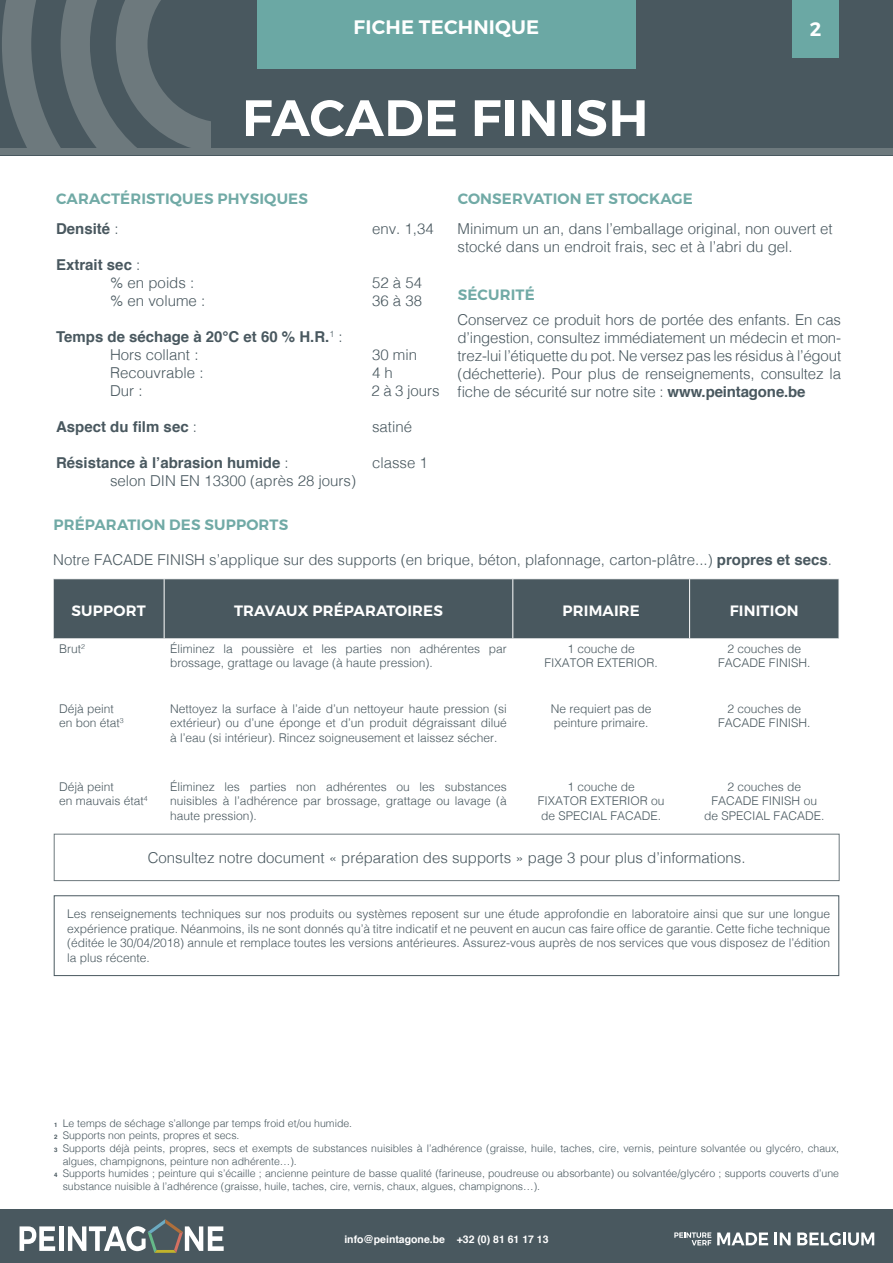
<style>
.page{position:relative;width:893px;height:1263px;background:#fff}
.page>*{position:absolute;margin:0;border:0;box-sizing:border-box;transform-origin:0 0}
.Titre_produit{font:600 51px "Montserrat";letter-spacing:.01em;color:#fff}
.Titre_Pages{font:600 19.5px "Montserrat";letter-spacing:.01em;color:#fff}
.Sous_titre-Jaune{font:600 19.5px "Montserrat";color:#fff}
.texte{font:300 15px/18px "Helvetica";color:#49585f;text-align:justify}
.texte-2{font:700 15px "Helvetica";color:#49585f}
.Sous-titre-vert{font:600 15px "Montserrat";letter-spacing:.01em;color:#71aaa6}
.titre_tableau{font:600 15px "Montserrat";letter-spacing:.01em;color:#fff}
.texte_tableau{font:300 12px/14.4px "Helvetica";color:#49585f;text-align:justify}
.t1{font:300 10.5px/12.6px "Helvetica";color:#49585f}
.t2{font:700 10.5px "Helvetica";color:#fff}
.s1{font-weight:300}
.s2{font-weight:700}
.s3{font-weight:700;font-size:6.15px}
</style>
<div class="page">
<div style="left:0;top:1210px;width:893px;height:53px;background:#49585f"></div>
<svg style="left:20px;top:1226px;width:35px;height:25px"></svg>
<hr style="left:59px;top:1226px;width:4px;height:25px;background:#fff">
<svg style="left:68px;top:1219px;width:156px;height:34px"></svg>
<svg style="left:717px;top:1232px;width:51px;height:13px"></svg>
<svg style="left:774px;top:1232px;width:17px;height:13px"></svg>
<svg style="left:797px;top:1232px;width:77px;height:13px"></svg>
<svg style="left:674px;top:1232px;width:37px;height:13px"></svg>
<div style="left:0;top:0;width:893px;height:155px;background:#49585f"></div>
<div style="left:0;top:149px;width:893px;height:6px;background:#6d797d"></div>
<svg style="left:2px;top:0;width:209px;height:149px"></svg>
<div style="left:792px;top:0;width:47px;height:57px;background:#6ba8a4"></div>
<div style="left:54px;top:579px;width:785px;height:59px;background:#49585f"></div>
<hr style="left:689px;top:579px;width:1px;height:59px;background:#fff">
<hr style="left:164px;top:579px;width:1px;height:59px;background:#fff">
<hr style="left:512px;top:579px;width:1px;height:59px;background:#fff">
<div style="left:54px;top:834px;width:785px;height:47px;border:1px solid #6d797d"></div>
<div style="left:54px;top:895px;width:785px;height:81px;border:1px solid #49585f"></div>
<div style="left:257px;top:0;width:378px;height:69px;background:#6ba8a4"></div>
<p class="Titre_Pages" style="left:354px;top:15px;width:187px">FICHE TECHNIQUE</p>
<p class="Titre_produit" style="left:242px;top:86px;width:408px">FACADE FINISH</p>
<p class="Sous_titre-Jaune" style="left:810px;top:17px;width:13px">2</p>
<p class="Sous-titre-vert" style="left:56px;top:189px;width:253px">CARACTÉRISTIQUES PHYSIQUES</p>
<p class="texte-2" style="left:56px;top:217px;width:64px">Densité <span class="s1">:</span></p>
<p class="texte" style="left:372px;top:219px;width:63px">env. 1,34</p>
<p class="texte-2" style="left:56px;top:253px;width:86px">Extrait sec <span class="s1">:</span></p>
<p class="texte" style="left:110px;top:273px;width:86px">% en poids :</p>
<p class="texte" style="left:372px;top:273px;width:52px">52 à 54</p>
<p class="texte" style="left:110px;top:291px;width:97px">% en volume :</p>
<p class="texte" style="left:372px;top:291px;width:52px">36 à 38</p>
<p class="texte-2" style="left:56px;top:325px;width:288px">Temps de séchage à 20°C et 60 % H.R.<sup>1</sup> <span class="s1">:</span></p>
<p class="texte" style="left:110px;top:345px;width:90px">Hors collant :</p>
<p class="texte" style="left:372px;top:345px;width:47px">30 min</p>
<p class="texte" style="left:110px;top:363px;width:95px">Recouvrable :</p>
<p class="texte" style="left:372px;top:363px;width:22px">4 h</p>
<p class="texte" style="left:110px;top:381px;width:34px">Dur :</p>
<p class="texte" style="left:372px;top:381px;width:70px">2 à 3 jours</p>
<p class="texte-2" style="left:56px;top:415px;width:142px">Aspect du film sec <span class="s1">:</span></p>
<p class="texte" style="left:372px;top:417px;width:42px">satiné</p>
<p class="texte-2" style="left:56px;top:451px;width:234px">Résistance à l’abrasion humide <span class="s1">:</span></p>
<p class="texte" style="left:372px;top:453px;width:57px">classe 1</p>
<p class="texte" style="left:110px;top:471px;width:247px">selon DIN EN 13300 (après 28 jours)</p>
<p class="Sous-titre-vert" style="left:458px;top:189px;width:237px">CONSERVATION ET STOCKAGE</p>
<p class="texte" style="left:458px;top:218px;width:377px">Minimum un an, dans l’emballage original, non ouvert et</p>
<p class="texte" style="left:458px;top:236px;width:337px">stocké dans un endroit frais, sec et à l’abri du gel.</p>
<p class="Sous-titre-vert" style="left:458px;top:285px;width:79px">SÉCURITÉ</p>
<p class="texte" style="left:458px;top:310px;width:385px">Conservez ce produit hors de portée des enfants. En cas d’ingestion, consultez immédiatement un médecin et mon&shy;trez-lui l’étiquette du pot. Ne versez pas les résidus à l’égout (déchetterie). Pour plus de renseignements, consultez la fiche de sécurité sur notre site : <span class="s2">www.peintagone.be</span></p>
<p class="Sous-titre-vert" style="left:53px;top:515px;width:236px">PRÉPARATION DES SUPPORTS</p>
<p class="texte" style="left:53px;top:550px;width:780px">Notre FACADE FINISH s’applique sur des supports (en brique, béton, plafonnage, carton-plâtre...) <span class="s2">propres et secs</span>.</p>
<p class="titre_tableau" style="left:72px;top:601px;width:76px">SUPPORT</p>
<p class="titre_tableau" style="left:234px;top:601px;width:210px">TRAVAUX PRÉPARATOIRES</p>
<p class="titre_tableau" style="left:562px;top:601px;width:79px">PRIMAIRE</p>
<p class="titre_tableau" style="left:730px;top:601px;width:70px">FINITION</p>
<p class="texte_tableau" style="left:59px;top:641px;width:27px">Brut<sup>2</sup></p>
<p class="texte_tableau" style="left:170px;top:641px;width:338px">Éliminez la poussière et les parties non adhérentes par brossage, grattage ou lavage (à haute pression).</p>
<p class="texte_tableau" style="left:567px;top:641px;width:69px">1 couche de</p>
<p class="texte_tableau" style="left:728px;top:641px;width:75px">2 couches de</p>
<p class="texte_tableau" style="left:718px;top:655px;width:94px">FACADE FINISH.</p>
<p class="texte_tableau" style="left:544px;top:655px;width:115px">FIXATOR EXTERIOR.</p>
<p class="texte_tableau" style="left:59px;top:700px;width:56px">Déjà peint</p>
<p class="texte_tableau" style="left:59px;top:715px;width:66px">en bon état<sup>3</sup></p>
<p class="texte_tableau" style="left:59px;top:779px;width:56px">Déjà peint</p>
<p class="texte_tableau" style="left:59px;top:793px;width:90px">en mauvais état<sup>4</sup></p>
<p class="texte_tableau" style="left:170px;top:700px;width:338px">Nettoyez la surface à l’aide d’un nettoyeur haute pression (si extérieur) ou d’une éponge et d’un produit dégraissant dilué à l’eau (si intérieur). Rincez soigneusement et laissez sécher.</p>
<p class="texte_tableau" style="left:551px;top:700px;width:102px">Ne requiert pas de</p>
<p class="texte_tableau" style="left:554px;top:715px;width:96px">peinture primaire.</p>
<p class="texte_tableau" style="left:170px;top:779px;width:338px">Éliminez les parties non adhérentes ou les substances nuisibles à l’adhérence par brossage, grattage ou lavage (à haute pression).</p>
<p class="texte_tableau" style="left:567px;top:779px;width:69px">1 couche de</p>
<p class="texte_tableau" style="left:538px;top:793px;width:128px">FIXATOR EXTERIOR ou</p>
<p class="texte_tableau" style="left:541px;top:807px;width:122px">de SPECIAL FACADE.</p>
<p class="texte_tableau" style="left:728px;top:700px;width:75px">2 couches de</p>
<p class="texte_tableau" style="left:718px;top:715px;width:94px">FACADE FINISH.</p>
<p class="texte_tableau" style="left:728px;top:779px;width:75px">2 couches de</p>
<p class="texte_tableau" style="left:712px;top:793px;width:107px">FACADE FINISH ou</p>
<p class="texte_tableau" style="left:704px;top:807px;width:122px">de SPECIAL FACADE.</p>
<p class="texte" style="left:148px;top:848px;width:599px">Consultez notre document « préparation des supports » page 3 pour plus d’informations.</p>
<p class="texte_tableau" style="left:67px;top:906px;width:764px">Les renseignements techniques sur nos produits ou systèmes reposent sur une étude approfondie en laboratoire ainsi que sur une longue expérience pratique. Néanmoins, ils ne sont donnés qu’à titre indicatif et ne peuvent en aucun cas faire office de garantie. Cette fiche technique (éditée le 30/04/2018) annule et remplace toutes les versions antérieures. Assurez-vous auprès de nos services que vous disposez de l’édition la plus récente.</p>
<p class="t1" style="left:54px;top:1116px;width:299px"><span class="s3">1</span> Le temps de séchage s’allonge par temps froid et/ou humide.</p>
<p class="t1" style="left:54px;top:1129px;width:187px"><span class="s3">2</span> Supports non peints, propres et secs.</p>
<p class="t1" style="left:63px;top:1141px;width:778px;text-indent:-9px"><span class="s3">3</span> Supports déjà peints, propres, secs et exempts de substances nuisibles à l’adhérence (graisse, huile, taches, cire, vernis, peinture solvantée ou glycéro, chaux, algues, champignons, peinture non adhérente…).</p>
<p class="t1" style="left:63px;top:1166px;width:778px;text-indent:-9px"><span class="s3">4</span> Supports humides ; peinture qui s’écaille ; ancienne peinture de basse qualité (farineuse, poudreuse ou absorbante) ou solvantée/glycéro ; supports couverts d’une substance nuisible à l’adhérence (graisse, huile, taches, cire, vernis, chaux, algues, champignons…).</p>
<p class="t2" style="left:344px;top:1231px;width:206px">info@peintagone.be +32 (0) 81 61 17 13</p>
</div>
